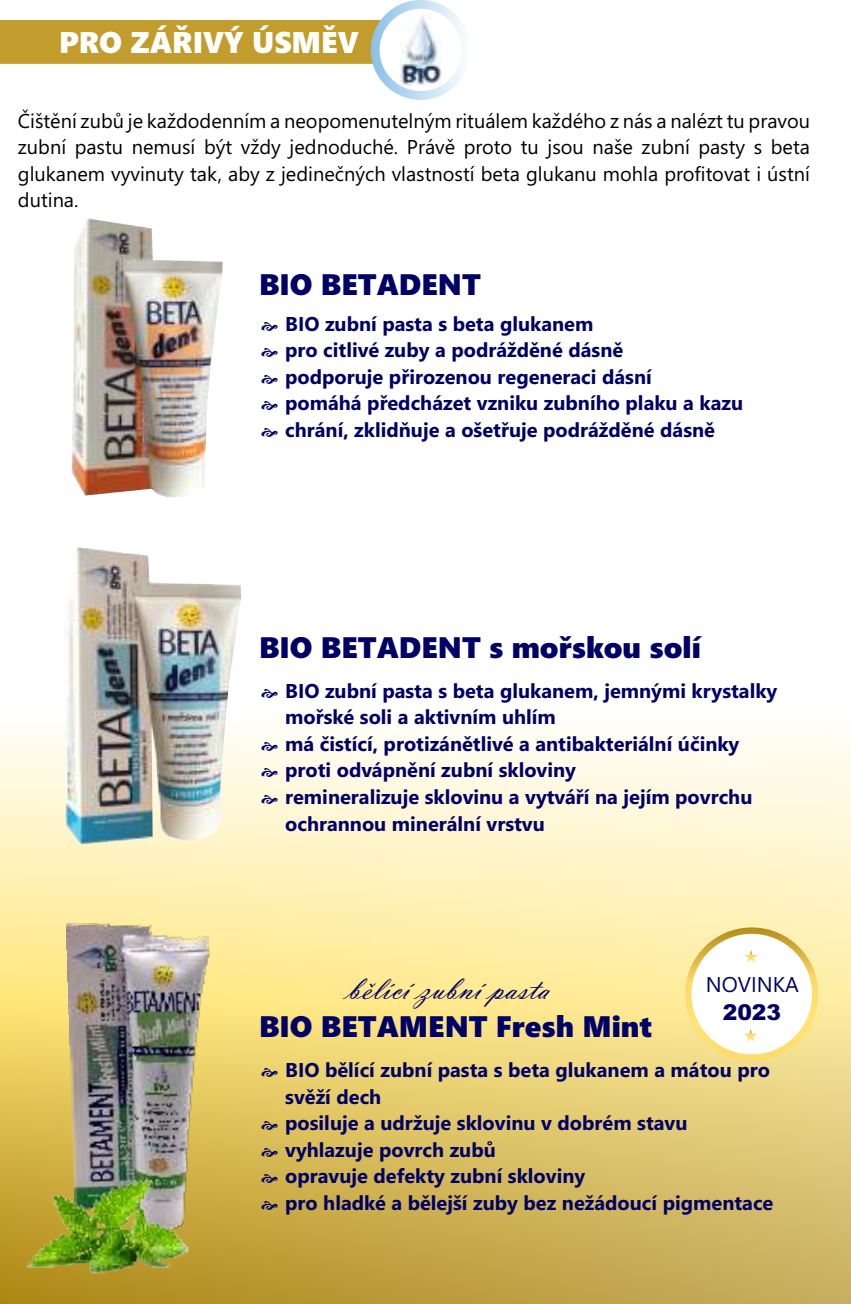
<style>
.page{position:relative;width:851px;height:1304px;background:#fff}
.page>*{position:absolute;margin:0;border:0;box-sizing:border-box;transform-origin:0 0}
.t1{font:35px "Vladimir Script";color:#006}
.t2{font:30px "Segoe UI Black";color:#fff}
.t3{font:29.75px "Segoe UI Black";color:#006}
.t4{font:italic 23px "Lucida Calligraphy";color:#006}
.t5{font:900 21.75px "Arial";color:#006}
.t6{font:21.25px "Segoe UI";color:#006}
.t7{font:700 20px/26.5px "Segoe UI";color:#006}
.t8{font:20px/26.5px "Segoe UI";color:#000;text-align:justify}
</style>
<div class="page">
<div style="left:0;top:20px;width:381px;height:44px;background:#c29d2e"></div>
<svg style="left:0;top:728px;width:850px;height:576px;background:#ecd993"></svg>
<img style="left:67px;top:920px;width:153px;height:315px">
<img style="left:14px;top:1172px;width:188px;height:118px">
<svg style="left:685px;top:927px;width:133px;height:134px;background:#eacb63"></svg>
<div style="left:691px;top:934px;width:120px;height:120px;background:#fff;border-radius:50%"></div>
<svg style="left:744px;top:950px;width:13px;height:13px"></svg>
<svg style="left:744px;top:1029px;width:13px;height:12px"></svg>
<img style="left:72px;top:218px;width:150px;height:279px">
<img style="left:64px;top:547px;width:177px;height:297px">
<div style="left:371px;top:0;width:99px;height:100px;background:linear-gradient(to right,#8cc1e6,#fdfefe);border-radius:50%"></div>
<div style="left:379px;top:9px;width:83px;height:82px;background:#fff;border-radius:50%"></div>
<img style="left:400px;top:15px;width:41px;height:70px">
<svg style="left:261px;top:1068px;width:16px;height:9px"></svg>
<svg style="left:261px;top:1121px;width:16px;height:9px"></svg>
<svg style="left:261px;top:1148px;width:16px;height:9px"></svg>
<svg style="left:261px;top:1174px;width:16px;height:9px"></svg>
<svg style="left:261px;top:1201px;width:16px;height:9px"></svg>
<svg style="left:261px;top:742px;width:16px;height:9px"></svg>
<svg style="left:261px;top:768px;width:16px;height:9px"></svg>
<svg style="left:261px;top:795px;width:16px;height:9px"></svg>
<h2 class="t2" style="left:59px;top:31px;width:301px">PRO ZÁŘIVÝ ÚSMĚV</h2>
<p class="t8" style="left:18px;top:109px;width:793px">Čištění zubů je každodenním a neopomenutelným rituálem každého z nás a nalézt tu pravou zubní pastu nemusí být vždy jednoduché. Právě proto tu jsou naše zubní pasty s beta glukanem vyvinuty tak, aby z jedinečných vlastností beta glukanu mohla profitovat i ústní dutina.</p>
<h3 class="t3" style="left:259px;top:273px;width:223px">BIO BETADENT</h3>
<p class="t7" style="left:285px;top:312px;width:459px">BIO zubní pasta s beta glukanem<br>pro citlivé zuby a podrážděné dásně<br>podporuje přirozenou regeneraci dásní<br>pomáhá předcházet vzniku zubního plaku a kazu chrání, zklidňuje a ošetřuje podrážděné dásně</p>
<h3 class="t3" style="left:259px;top:637px;width:443px">BIO BETADENT s mořskou solí</h3>
<p class="t7" style="left:285px;top:679px;width:493px">BIO zubní pasta s beta glukanem, jemnými krystalky mořské soli a aktivním uhlím<br>má čistící, protizánětlivé a antibakteriální účinky proti odvápnění zubní skloviny<br>remineralizuje sklovinu a vytváří na jejím povrchu ochrannou minerální vrstvu</p>
<p class="t6" style="left:705px;top:977px;width:94px">NOVINKA</p>
<p class="t5" style="left:722px;top:1004px;width:60px">2023</p>
<h1 class="t1" style="left:347px;top:978px;width:204px">belící zubní pasta</h1>
<p class="t4" style="left:362px;top:982px;width:15px">ˇ</p>
<h3 class="t3" style="left:259px;top:1015px;width:394px">BIO BETAMENT Fresh Mint</h3>
<p class="t7" style="left:285px;top:1058px;width:489px">BIO bělící zubní pasta s beta glukanem a mátou pro svěží dech<br>posiluje a udržuje sklovinu v dobrém stavu vyhlazuje povrch zubů<br>opravuje defekty zubní skloviny<br>pro hladké a bělejší zuby bez nežádoucí pigmentace</p>
</div>
